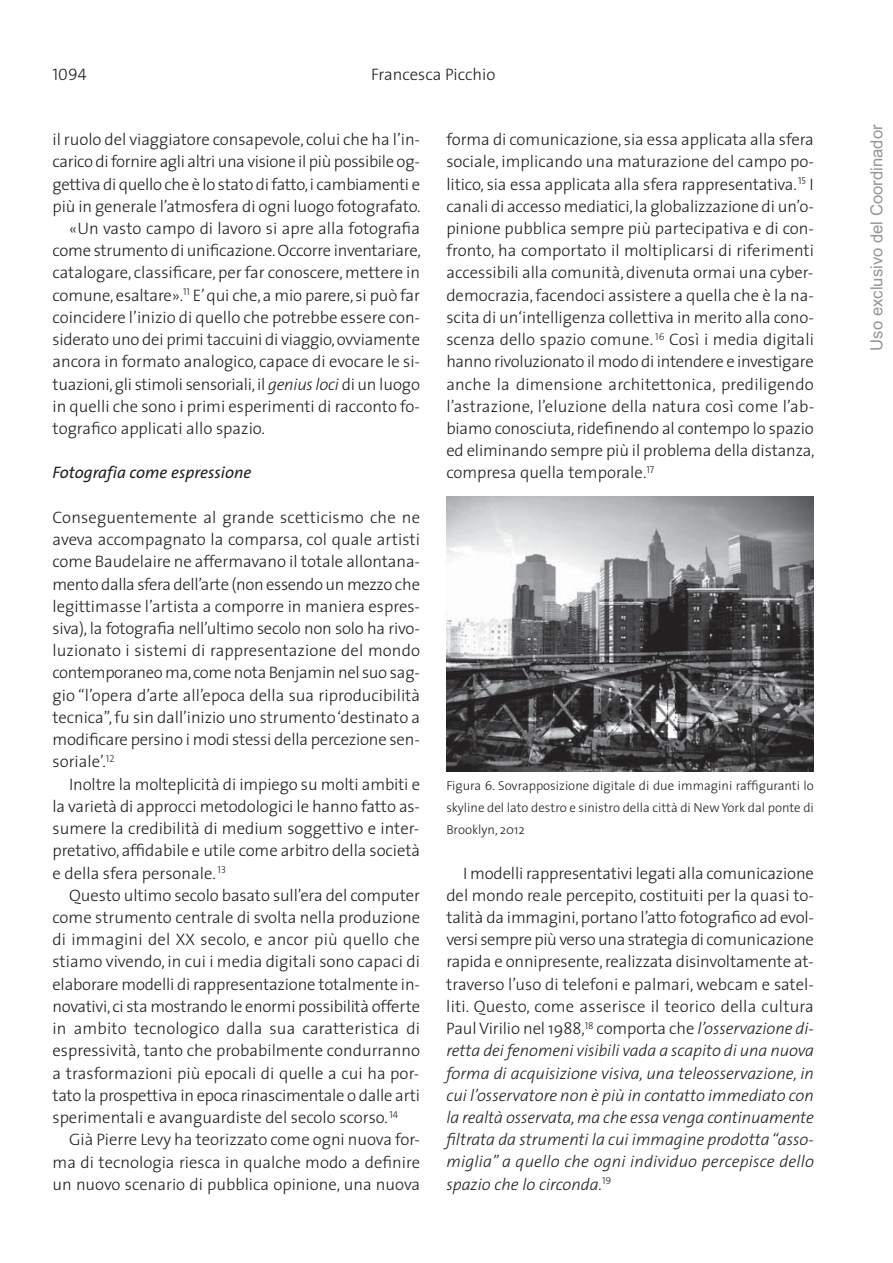
<style>
.page{position:relative;width:893px;height:1263px;background:#fff}
.page>*{position:absolute;margin:0;border:0;box-sizing:border-box;transform-origin:0 0}
.t1{font:300 16.65px/22.2px "The Sans";letter-spacing:-.005em;color:#231f20;text-align:justify}
.t2{font:16.65px "Arial";color:#939598}
.t3{font:italic 16.65px "The Sans";color:#231f20}
.t4{font:16.65px "The Sans Light Caps";color:#231f20}
.t5{font:300 12.9px/22.2px "The Sans";color:#231f20;text-align:justify}
.s1{font-style:italic}
</style>
<div class="page">
<img style="left:446px;top:496px;width:368px;height:276px">
<p class="t4" style="left:53px;top:61px;width:36px">1094</p>
<p class="t1" style="left:371px;top:65px;width:126px">Francesca Picchio</p>
<p class="t1" style="left:52px;top:130px;width:369px">il ruolo del viaggiatore consapevole, colui che ha l’in-</p>
<p class="t1" style="left:52px;top:152px;width:369px">carico di fornire agli altri una visione il più possibile og-</p>
<p class="t1" style="left:52px;top:175px;width:369px">gettiva di quello che è lo stato di fatto, i cambiamenti e</p>
<p class="t1" style="left:52px;top:197px;width:370px">più in generale l’atmosfera di ogni luogo fotografato.</p>
<p class="t1" style="left:69px;top:219px;width:352px">«Un vasto campo di lavoro si apre alla fotografia</p>
<p class="t1" style="left:52px;top:241px;width:370px">come strumento di unificazione. Occorre inventariare,</p>
<p class="t1" style="left:52px;top:263px;width:369px">catalogare, classificare, per far conoscere, mettere in</p>
<p class="t1" style="left:52px;top:286px;width:369px">comune, esaltare».<sup>11</sup> E’ qui che, a mio parere, si può far</p>
<p class="t1" style="left:53px;top:308px;width:369px">coincidere l’inizio di quello che potrebbe essere con-</p>
<p class="t1" style="left:53px;top:330px;width:369px">siderato uno dei primi taccuini di viaggio, ovviamente</p>
<p class="t1" style="left:53px;top:352px;width:369px">ancora in formato analogico, capace di evocare le si-</p>
<p class="t1" style="left:53px;top:375px;width:369px">tuazioni, gli stimoli sensoriali, il <span class="s1">genius loci</span> di un luogo</p>
<p class="t1" style="left:53px;top:397px;width:369px">in quelli che sono i primi esperimenti di racconto fo-</p>
<p class="t1" style="left:53px;top:419px;width:214px">tografico applicati allo spazio.</p>
<p class="t3" style="left:53px;top:466px;width:200px">Fotografia come espressione</p>
<p class="t1" style="left:53px;top:508px;width:369px">Conseguentemente al grande scetticismo che ne aveva accompagnato la comparsa, col quale artisti come Baudelaire ne affermavano il totale allontana&shy;mento dalla sfera dell’arte (non essendo un mezzo che legittimasse l’artista a comporre in maniera espres&shy;siva), la fotografia nell’ultimo secolo non solo ha rivo&shy;luzionato i sistemi di rappresentazione del mondo contemporaneo ma, come nota Benjamin nel suo sag&shy;gio “l’opera d’arte all’epoca della sua riproducibilità tecnica”, fu sin dall’inizio uno strumento ‘destinato a modificare persino i modi stessi della percezione sen&shy;soriale’.<sup>12</sup></p>
<p class="t1" style="left:52px;top:775px;width:369px;text-indent:17px">Inoltre la molteplicità di impiego su molti ambiti e la varietà di approcci metodologici le hanno fatto as&shy;sumere la credibilità di medium soggettivo e inter&shy;pretativo, affidabile e utile come arbitro della società e della sfera personale.<sup>13</sup></p>
<p class="t1" style="left:52px;top:886px;width:369px;text-indent:17px">Questo ultimo secolo basato sull’era del computer come strumento centrale di svolta nella produzione di immagini del XX secolo, e ancor più quello che stiamo vivendo, in cui i media digitali sono capaci di elaborare modelli di rappresentazione totalmente in&shy;novativi, ci sta mostrando le enormi possibilità offerte in ambito tecnologico dalla sua caratteristica di espressività, tanto che probabilmente condurranno a trasformazioni più epocali di quelle a cui ha por&shy;tato la prospettiva in epoca rinascimentale o dalle arti sperimentali e avanguardiste del secolo scorso.<sup>14</sup></p>
<p class="t1" style="left:53px;top:1130px;width:369px;text-indent:17px">Già Pierre Levy ha teorizzato come ogni nuova for&shy;ma di tecnologia riesca in qualche modo a definire un nuovo scenario di pubblica opinione, una nuova</p>
<p class="t1" style="left:446px;top:130px;width:370px">forma di comunicazione, sia essa applicata alla sfera sociale, implicando una maturazione del campo po&shy;litico, sia essa applicata alla sfera rappresentativa.<sup>15</sup> I canali di accesso mediatici, la globalizzazione di un’o&shy;pinione pubblica sempre più partecipativa e di con&shy;fronto, ha comportato il moltiplicarsi di riferimenti accessibili alla comunità, divenuta ormai una cyber&shy;democrazia, facendoci assistere a quella che è la na&shy;scita di un‘intelligenza collettiva in merito alla cono - scenza dello spazio comune. <sup>16</sup> Così i media digitali hanno rivoluzionato il modo di intendere e investigare anche la dimensione architetto nica, prediligendo l’astrazione, l’eluzione della natura così come l’ab&shy;biamo conosciuta, ridefinendo al contempo lo spazio ed eliminando sempre più il problema della distanza, com presa quella temporale.<sup>17</sup></p>
<p class="t5" style="left:446px;top:776px;width:369px">Figura 6. Sovrapposizione digitale di due immagini raffiguranti lo skyline del lato destro e sinistro della città di New York dal ponte di Brooklyn, 2012</p>
<p class="t1" style="left:446px;top:864px;width:369px;text-indent:17px">I modelli rappresentativi legati alla comunicazione del mondo reale percepito, costituiti per la quasi to&shy;talità da immagini, portano l’atto fotografico ad evol&shy;versi sempre più verso una strategia di comunicazione rapida e onnipresente, realizzata disinvoltamente at&shy;traverso l’uso di telefoni e palmari, webcam e satel&shy;liti. Questo, come asserisce il teorico della cultura Paul Virilio nel 1988,<sup>18</sup> comporta che <span class="s1">l’osservazione di&shy;retta dei fenomeni visibili vada a scapito di una nuova forma di acquisizione visiva, una teleosservazione, in cui l’osservatore non è più in contatto immediato con la realtà osservata, ma che essa venga continuamente filtrata da strumenti la cui immagine prodotta “asso&shy;miglia” a quello che ogni individuo percepisce dello spazio che lo circonda.</span><sup>19</sup></p>
<p class="t2" style="left:867px;top:351px;width:228px;rotate:-90deg">Uso exclusivo del Coordinador</p>
</div>
